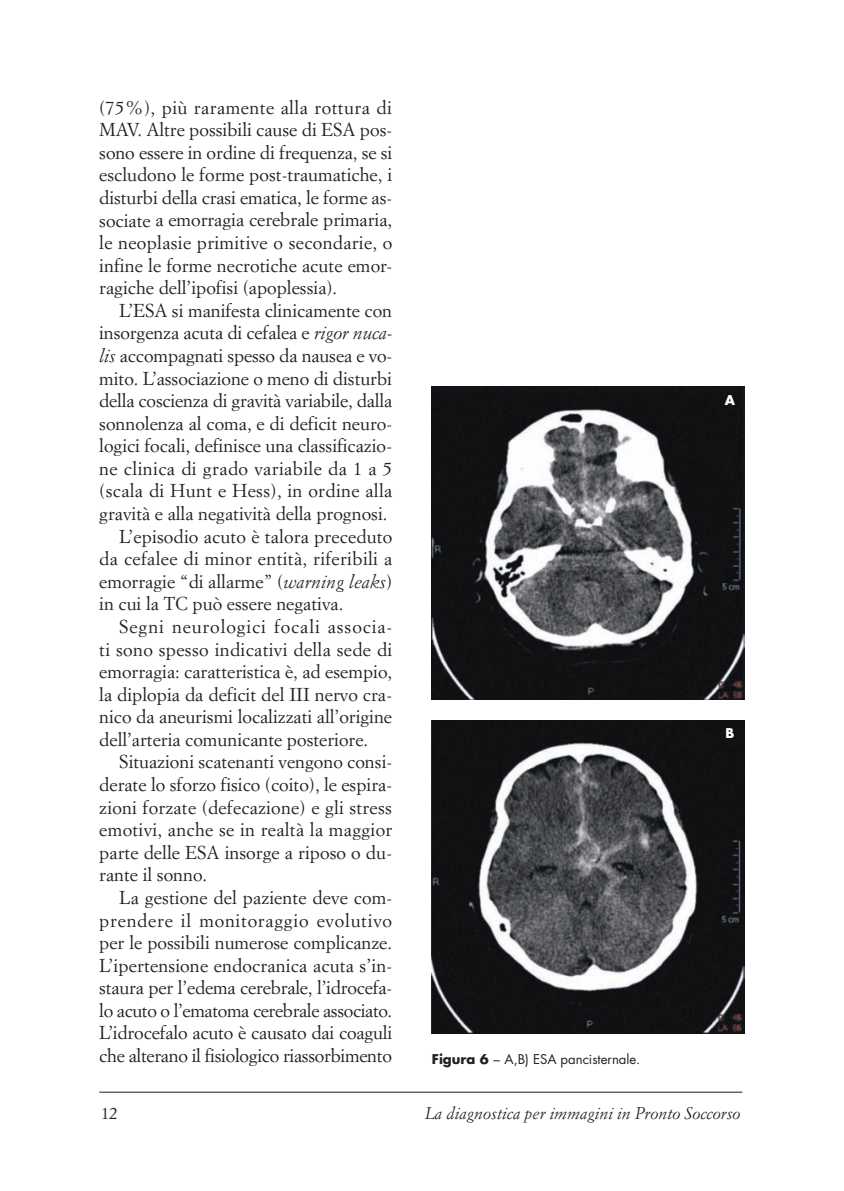
<style>
.page{position:relative;width:844px;height:1191px;background:#fff}
.page>*{position:absolute;margin:0;border:0;box-sizing:border-box;transform-origin:0 0}
.t1{font:18.38px/22.6px "Simoncini Garamond";color:#231f20;text-align:justify}
.t2{font:18.38px "Simoncini Garamond";letter-spacing:.02em;color:#231f20}
.t3{font:18.38px "Simoncini Garamond";letter-spacing:-.02em;color:#231f20}
.t4{font:18.38px "Simoncini Garamond";letter-spacing:.04em;color:#231f20}
.t5{font:18.38px "Simoncini Garamond";letter-spacing:.05em;color:#231f20}
.t6{font:italic 16.62px "Simoncini Garamond";color:#231f20}
.t7{font:16.62px "Simoncini Garamond";color:#231f20}
.t8{font:13.12px "Futura";color:#231f20}
.t9{font:700 13.12px "Futura";color:#fff}
.s1{font-style:italic}
.s2{font-weight:700}
</style>
<div class="page">
<hr style="left:99px;top:1091px;width:643px;height:1px;background:#231f20">
<img style="left:432px;top:386px;width:312px;height:313px">
<img style="left:432px;top:720px;width:311px;height:313px">
<p class="t1" style="left:99px;top:95px;width:294px">(75%), più raramente alla rottura di MAV. Altre possibili cause di ESA pos&shy;sono essere in ordine di frequenza, se si escludono le forme post-traumatiche, i disturbi della crasi ematica, le forme as&shy;sociate a emorragia cerebrale primaria, le neoplasie primitive o secondarie, o infine le forme necrotiche acute emor&shy;ragiche dell’ipofisi (apoplessia).</p>
<p class="t1" style="left:119px;top:299px;width:274px">L’ESA si manifesta clinicamente con</p>
<p class="t1" style="left:99px;top:321px;width:294px">insorgenza acuta di cefalea e <span class="s1">rigor nuca-</span></p>
<p class="t1" style="left:99px;top:344px;width:294px"><span class="s1">lis</span> accompagnati spesso da nausea e vo-</p>
<p class="t1" style="left:99px;top:366px;width:294px">mito. L’associazione o meno di disturbi</p>
<p class="t1" style="left:99px;top:389px;width:294px">della coscienza di gravità variabile, dalla</p>
<p class="t1" style="left:99px;top:411px;width:294px">sonnolenza al coma, e di deficit neuro-</p>
<p class="t1" style="left:99px;top:434px;width:294px">logici focali, definisce una classificazio-</p>
<p class="t2" style="left:99px;top:457px;width:294px">ne clinica di grado variabile da 1 a 5</p>
<p class="t2" style="left:99px;top:480px;width:294px">(scala di Hunt e Hess), in ordine alla</p>
<p class="t1" style="left:99px;top:502px;width:289px">gravità e alla negatività della prognosi.</p>
<p class="t1" style="left:119px;top:524px;width:275px">L’episodio acuto è talora preceduto</p>
<p class="t2" style="left:99px;top:547px;width:294px">da cefalee di minor entità, riferibili a</p>
<p class="t1" style="left:99px;top:570px;width:294px">emorragie “di allarme” (<span class="s1">warning leaks</span>)</p>
<p class="t1" style="left:99px;top:592px;width:245px">in cui la TC può essere negativa.</p>
<p class="t5" style="left:119px;top:615px;width:274px">Segni neurologici focali associa-</p>
<p class="t2" style="left:99px;top:638px;width:294px">ti sono spesso indicativi della sede di</p>
<p class="t1" style="left:99px;top:660px;width:294px">emorragia: caratteristica è, ad esempio,</p>
<p class="t1" style="left:99px;top:682px;width:294px">la diplopia da deficit del III nervo cra-</p>
<p class="t1" style="left:99px;top:705px;width:294px">nico da aneurismi localizzati all’origine</p>
<p class="t1" style="left:99px;top:728px;width:270px">dell’arteria comunicante posteriore.</p>
<p class="t1" style="left:119px;top:750px;width:274px">Situazioni scatenanti vengono consi-</p>
<p class="t1" style="left:99px;top:773px;width:294px">derate lo sforzo fisico (coito), le espira-</p>
<p class="t1" style="left:99px;top:795px;width:294px">zioni forzate (defecazione) e gli stress</p>
<p class="t1" style="left:99px;top:818px;width:294px">emotivi, anche se in realtà la maggior</p>
<p class="t1" style="left:99px;top:840px;width:294px">parte delle ESA insorge a riposo o du-</p>
<p class="t1" style="left:99px;top:863px;width:109px">rante il sonno.</p>
<p class="t1" style="left:119px;top:886px;width:274px">La gestione del paziente deve com-</p>
<p class="t4" style="left:99px;top:909px;width:294px">prendere il monitoraggio evolutivo</p>
<p class="t1" style="left:99px;top:931px;width:294px">per le possibili numerose complicanze.</p>
<p class="t1" style="left:99px;top:953px;width:294px">L’ipertensione endocranica acuta s’in-</p>
<p class="t1" style="left:99px;top:976px;width:294px">staura per l’edema cerebrale, l’idrocefa-</p>
<p class="t3" style="left:99px;top:999px;width:294px">lo acuto o l’ematoma cerebrale associato.</p>
<p class="t1" style="left:99px;top:1021px;width:294px">L’idrocefalo acuto è causato dai coaguli</p>
<p class="t1" style="left:99px;top:1044px;width:294px">che alterano il fisiologico riassorbimento</p>
<p class="t8" style="left:432px;top:1050px;width:210px"><span class="s2">Figura 6</span> – A,B) ESA pancisternale.</p>
<p class="t9" style="left:724px;top:391px;width:12px">A</p>
<p class="t9" style="left:725px;top:724px;width:10px">B</p>
<p class="t7" style="left:101px;top:1102px;width:18px">12</p>
<p class="t6" style="left:425px;top:1103px;width:317px">La diagnostica per immagini in Pronto Soccorso</p>
</div>
